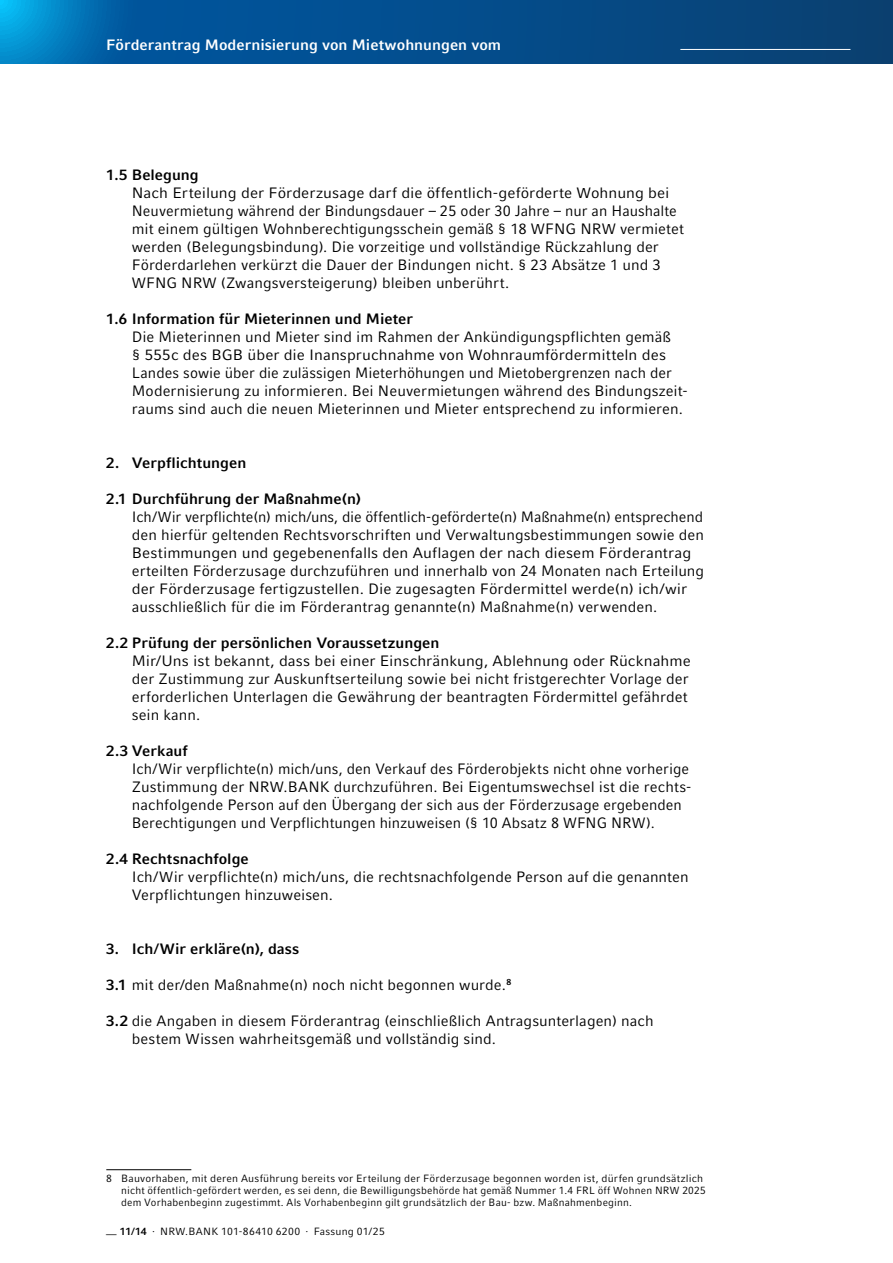
<style>
.page{position:relative;width:893px;height:1263px;background:#fff}
.page>*{position:absolute;margin:0;border:0;box-sizing:border-box;transform-origin:0 0}
.G_G_EZ_LZ{font:15px/18px "Compatil Fact LT Pro";letter-spacing:.005em;color:#000}
.G_G_EZ_2LZ{font:15px/18px "Compatil Fact LT Pro";letter-spacing:.005em;color:#000}
.t1{font:700 15px "Compatil Fact LT Pro";color:#000}
.t2{font:700 15px "Compatil Fact LT Pro";color:#fff}
.Fuss_Norm_End_Fußnote{font:10.5px/12px "Compatil Fact LT Pro";letter-spacing:.02em;color:#000}
.s1{font-weight:700}
</style>
<div class="page">
<svg style="left:0;top:0;width:893px;height:64px;background:#045290"></svg>
<hr style="left:680px;top:49px;width:170px;height:1px;background:#fff">
<hr style="left:106px;top:1169px;width:85px;height:1px;background:#000">
<p class="t2" style="left:106px;top:36px;width:396px">Förderantrag Modernisierung von Mietwohnungen vom</p>
<p class="t1" style="left:106px;top:166px;width:94px">1.5 Belegung</p>
<p class="G_G_EZ_LZ" style="left:132px;top:183px;width:554px">Nach Erteilung der Förderzusage darf die öffentlich-geförderte Wohnung bei Neuvermietung während der Bindungsdauer – 25 oder 30 Jahre – nur an Haushalte mit einem gültigen Wohnberechtigungsschein gemäß § 18 WFNG NRW vermietet werden (Belegungsbindung). Die vorzeitige und vollständige Rückzahlung der Förderdarlehen verkürzt die Dauer der Bindungen nicht. § 23 Absätze 1 und 3<br>WFNG NRW (Zwangsversteigerung) bleiben unberührt.</p>
<p class="t1" style="left:106px;top:310px;width:308px">1.6 Information für Mieterinnen und Mieter</p>
<p class="G_G_EZ_2LZ" style="left:132px;top:327px;width:557px">Die Mieterinnen und Mieter sind im Rahmen der Ankündigungspflichten gemäß<br>§ 555c des BGB über die Inanspruchnahme von Wohnraumfördermitteln des Landes sowie über die zulässigen Mieterhöhungen und Mietobergrenzen nach der Modernisierung zu informieren. Bei Neuvermietungen während des Bindungszeit&shy;raums sind auch die neuen Mieterinnen und Mieter entsprechend zu informieren.</p>
<p class="t1" style="left:106px;top:454px;width:142px">2. Verpflichtungen</p>
<p class="t1" style="left:106px;top:490px;width:256px">2.1 Durchführung der Maßnahme(n)</p>
<p class="G_G_EZ_LZ" style="left:132px;top:507px;width:574px">Ich/Wir verpflichte(n) mich/uns, die öffentlich-geförderte(n) Maßnahme(n) entsprechend den hierfür geltenden Rechtsvorschriften und Verwaltungsbestimmungen sowie den Bestimmungen und gegebenenfalls den Auflagen der nach diesem Förderantrag erteilten Förderzusage durchzuführen und innerhalb von 24 Monaten nach Erteilung der Förderzusage fertigzustellen. Die zugesagten Fördermittel werde(n) ich/wir ausschließlich für die im Förderantrag genannte(n) Maßnahme(n) verwenden.</p>
<p class="t1" style="left:106px;top:634px;width:335px">2.2 Prüfung der persönlichen Voraussetzungen</p>
<p class="G_G_EZ_LZ" style="left:132px;top:651px;width:560px">Mir/Uns ist bekannt, dass bei einer Einschränkung, Ablehnung oder Rücknahme der Zustimmung zur Auskunftserteilung sowie bei nicht fristgerechter Vorlage der erforderlichen Unterlagen die Gewährung der beantragten Fördermittel gefährdet sein kann.</p>
<p class="t1" style="left:106px;top:742px;width:83px">2.3 Verkauf</p>
<p class="G_G_EZ_LZ" style="left:132px;top:759px;width:561px">Ich/Wir verpflichte(n) mich/uns, den Verkauf des Förderobjekts nicht ohne vorherige Zustimmung der NRW.BANK durchzuführen. Bei Eigentumswechsel ist die rechts&shy;nachfolgende Person auf den Übergang der sich aus der Förderzusage ergebenden Berechtigungen und Verpflichtungen hinzuweisen (§ 10 Absatz 8 WFNG NRW).</p>
<p class="t1" style="left:106px;top:850px;width:144px">2.4 Rechtsnachfolge</p>
<p class="G_G_EZ_2LZ" style="left:132px;top:867px;width:558px">Ich/Wir verpflichte(n) mich/uns, die rechtsnachfolgende Person auf die genannten<br>Verpflichtungen hinzuweisen.</p>
<p class="t1" style="left:106px;top:940px;width:194px">3. Ich/Wir erkläre(n), dass</p>
<p class="G_G_EZ_LZ" style="left:106px;top:975px;width:406px"><span class="s1">3.1</span> mit der/den Maßnahme(n) noch nicht begonnen wurde.<sup>8</sup></p>
<p class="G_G_EZ_LZ" style="left:132px;top:1011px;width:523px;text-indent:-26px"><span class="s1">3.2</span> die Angaben in diesem Förderantrag (einschließlich Antragsunterlagen) nach bestem Wissen wahrheitsgemäß und vollständig sind.</p>
<p class="Fuss_Norm_End_Fußnote" style="left:121px;top:1172px;width:586px;text-indent:-15px">8 Bauvorhaben, mit deren Ausführung bereits vor Erteilung der Förderzusage begonnen worden ist, dürfen grundsätzlich nicht öffentlich-gefördert werden, es sei denn, die Bewilligungsbehörde hat gemäß Nummer 1.4 FRL öff Wohnen NRW 2025 dem Vorhabenbeginn zugestimmt. Als Vorhabenbeginn gilt grundsätzlich der Bau- bzw. Maßnahmenbeginn.</p>
<p class="Fuss_Norm_End_Fußnote" style="left:106px;top:1225px;width:280px">— <span class="s1">11/14</span> · NRW.BANK 101-86410 6200 · Fassung 01/25</p>
</div>
